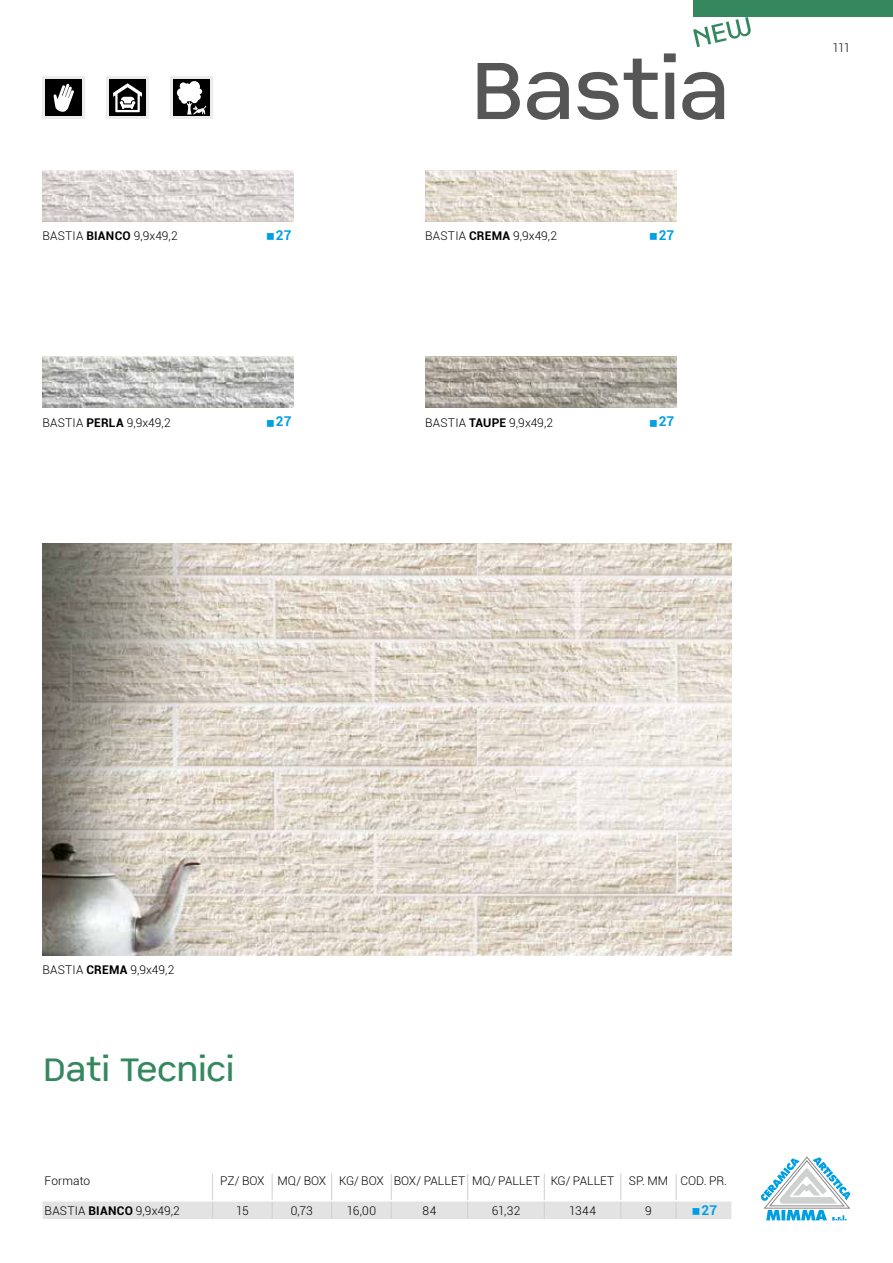
<style>
.page{position:relative;width:893px;height:1263px;background:#fff}
.page>*{position:absolute;margin:0;border:0;box-sizing:border-box;transform-origin:0 0}
.t1{font:90px "CP Company TT Regular";letter-spacing:-.03em;color:#565656}
.t2{font:36px "CP Company TT Regular";letter-spacing:-.015em;color:#35885e}
.t3{font:700 13.5px "Roboto";letter-spacing:.005em;color:#009fe3}
.t4{font:300 12px "Roboto";letter-spacing:.005em;color:#000}
.s1{font-weight:700}
</style>
<div class="page">
<svg style="left:761px;top:1156px;width:89px;height:64px"></svg>
<img style="left:43px;top:544px;width:689px;height:411px">
<div style="left:693px;top:0;width:200px;height:17px;background:#35885e"></div>
<div style="left:43px;top:77px;width:42px;height:42px;background:#ececed"></div>
<div style="left:45px;top:79px;width:37px;height:37px;background:#000"></div>
<svg style="left:53px;top:84px;width:21px;height:28px"></svg>
<div style="left:106px;top:77px;width:43px;height:42px;background:#ececed"></div>
<div style="left:109px;top:79px;width:37px;height:37px;background:#000"></div>
<svg style="left:113px;top:83px;width:29px;height:29px"></svg>
<img style="left:43px;top:170px;width:250px;height:51px">
<img style="left:43px;top:357px;width:250px;height:51px">
<img style="left:425px;top:170px;width:251px;height:51px">
<img style="left:425px;top:357px;width:251px;height:50px">
<svg style="left:693px;top:17px;width:58px;height:30px"></svg>
<div style="left:170px;top:77px;width:43px;height:42px;background:#ececed"></div>
<div style="left:173px;top:79px;width:37px;height:37px;background:#000"></div>
<svg style="left:177px;top:81px;width:29px;height:34px"></svg>
<svg style="left:43px;top:1174px;width:688px;height:45px"></svg>
<p class="t4" style="left:43px;top:227px;width:137px">BASTIA <span class="s1">BIANCO</span> 9,9x49,2</p>
<p class="t3" style="left:276px;top:225px;width:17px">27</p>
<p class="t4" style="left:43px;top:414px;width:130px">BASTIA <span class="s1">PERLA</span> 9,9x49,2</p>
<p class="t3" style="left:276px;top:412px;width:17px">27</p>
<h1 class="t1" style="left:469px;top:39px;width:264px">Bastia</h1>
<p class="t4" style="left:425px;top:227px;width:133px">BASTIA <span class="s1">CREMA</span> 9,9x49,2</p>
<p class="t3" style="left:659px;top:225px;width:17px">27</p>
<p class="t4" style="left:425px;top:414px;width:129px">BASTIA <span class="s1">TAUPE</span> 9,9x49,2</p>
<p class="t3" style="left:659px;top:412px;width:17px">27</p>
<p class="t4" style="left:832px;top:39px;width:20px">111</p>
<p class="t4" style="left:43px;top:961px;width:133px">BASTIA <span class="s1">CREMA</span> 9,9x49,2</p>
<h2 class="t2" style="left:43px;top:1049px;width:194px">Dati Tecnici</h2>
<p class="t4" style="left:45px;top:1172px;width:47px">Formato</p>
<p class="t4" style="left:220px;top:1172px;width:508px">PZ/ BOX MQ/ BOX KG/ BOX BOX/ PALLET MQ/ PALLET KG/ PALLET SP. MM COD. PR.</p>
<p class="t4" style="left:45px;top:1202px;width:137px">BASTIA <span class="s1">BIANCO</span> 9,9x49,2</p>
<p class="t4" style="left:236px;top:1202px;width:14px">15</p>
<p class="t4" style="left:291px;top:1202px;width:24px">0,73</p>
<p class="t4" style="left:347px;top:1202px;width:31px">16,00</p>
<p class="t4" style="left:423px;top:1202px;width:15px">84</p>
<p class="t4" style="left:492px;top:1202px;width:30px">61,32</p>
<p class="t4" style="left:569px;top:1202px;width:28px">1344</p>
<p class="t4" style="left:645px;top:1202px;width:8px">9</p>
<p class="t3" style="left:702px;top:1200px;width:17px">27</p>
</div>
